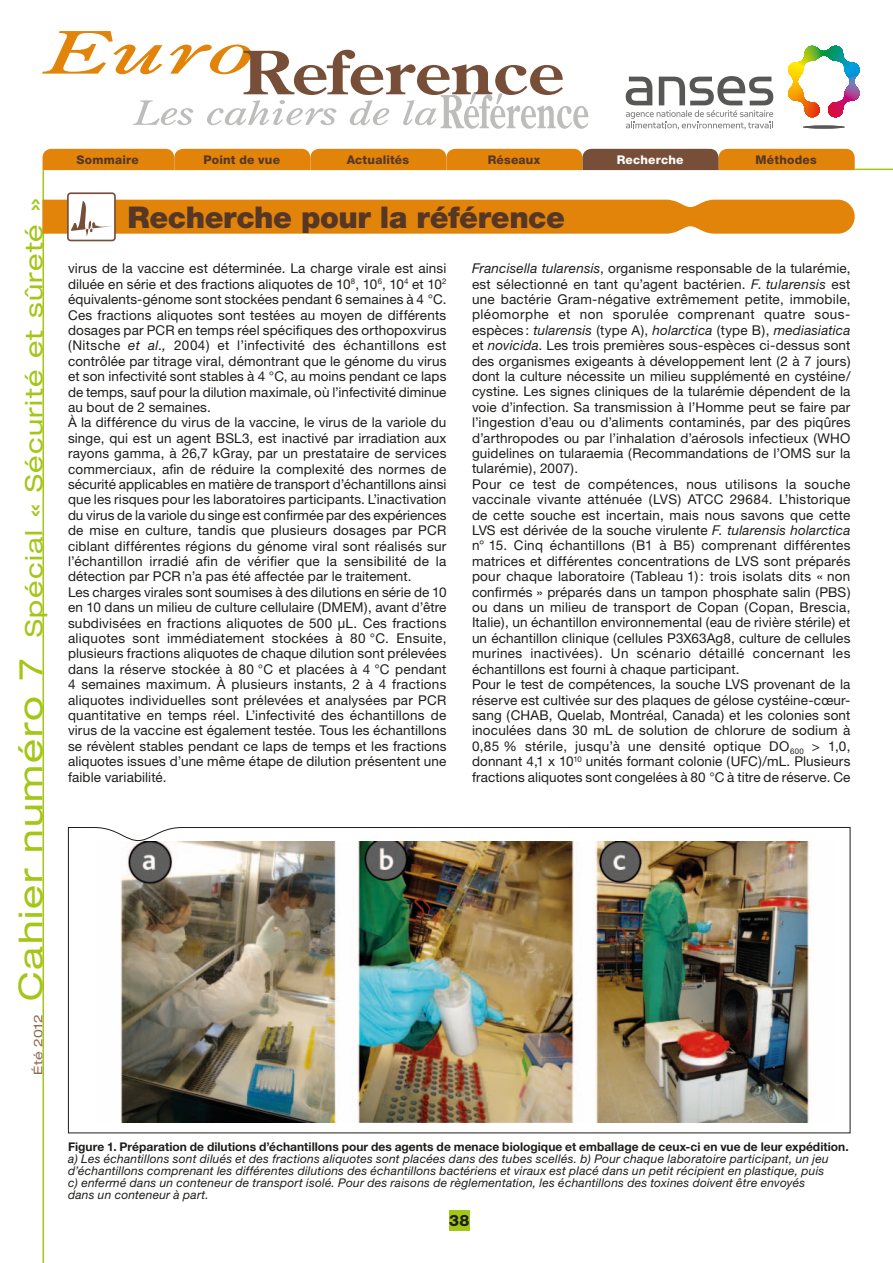
<style>
.page{position:relative;width:893px;height:1263px;background:#fff}
.page>*{position:absolute;margin:0;border:0;box-sizing:border-box;transform-origin:0 0}
.t1{font:900 30px "Helvetica Neue";letter-spacing:-.015em;color:#563726}
.t2{font:expanded 24px "Helvetica Neue";letter-spacing:.05em;color:#a3c617;scale:1.1 1}
.t3{font:800 15.75px "Helvetica Neue";color:#1d1d1b}
.t4{font:13.5px/15.5px "Helvetica Neue";letter-spacing:.01em;color:#1d1d1b}
.t5{font:italic 12px/12px "Helvetica Neue";letter-spacing:.015em;color:#1d1d1b}
.t6{font:700 12px "Helvetica Neue";letter-spacing:.005em;color:#1d1d1b}
.t7{font:800 12px "Helvetica Neue";letter-spacing:.015em;color:#563726}
.t8{font:800 12px "Helvetica Neue";letter-spacing:.015em;color:#fff}
.t9{font:expanded 12px "Helvetica Neue";color:#8f6b54;scale:1.1 1}
.s1{font-size:33px}
.s2{font-style:italic}
</style>
<div class="page">
<svg style="left:42px;top:31px;width:546px;height:98px"></svg>
<svg style="left:788px;top:45px;width:72px;height:73px"></svg>
<hr style="left:822px;top:82px;width:3px;height:36px;background:#e30614">
<svg style="left:803px;top:125px;width:42px;height:4px"></svg>
<svg style="left:626px;top:76px;width:147px;height:54px"></svg>
<div style="left:449px;top:1210px;width:20px;height:21px;background:#a3c617"></div>
<hr style="left:855px;top:169px;width:38px;height:1px;background:#a3c617">
<svg style="left:43px;top:149px;width:812px;height:21px;background:#cf7c13"></svg>
<hr style="left:43px;top:170px;width:1px;height:1093px;background:#a3c617">
<div style="left:67px;top:192px;width:49px;height:49px;border:2px solid #774e38;border-radius:3px"></div>
<svg style="left:43px;top:200px;width:812px;height:37px;background:#e4962e"></svg>
<img style="left:68px;top:827px;width:783px;height:307px">
<p class="t7" style="left:77px;top:152px;width:64px">Sommaire</p>
<p class="t7" style="left:204px;top:152px;width:78px">Point de vue</p>
<p class="t7" style="left:347px;top:152px;width:64px">Actualités</p>
<p class="t7" style="left:488px;top:152px;width:54px">Réseaux</p>
<p class="t7" style="left:756px;top:152px;width:63px">Méthodes</p>
<p class="t8" style="left:617px;top:152px;width:68px">Recherche</p>
<h2 class="t2" style="left:19px;top:1000px;width:731px;rotate:-90deg"><span class="s1">Cahier numéro 7</span> Spécial « Sécurité et sûreté »</h2>
<h1 class="t1" style="left:128px;top:199px;width:439px">Recherche pour la référence</h1>
<p class="t4" style="left:68px;top:261px;width:380px">virus de la vaccine est déterminée. La charge virale est ainsi diluée en série et des fractions aliquotes de 10<sup>8</sup>, 10<sup>6</sup>, 10<sup>4</sup> et 10<sup>2 </sup>équivalents-génome sont stockées pendant 6 semaines à 4 °C.<br>Ces fractions aliquotes sont testées au moyen de différents dosages par PCR en temps réel spécifiques des orthopoxvirus (Nitsche <span class="s2">et al.,</span> 2004) et l’infectivité des échantillons est contrôlée par titrage viral, démontrant que le génome du virus et son infectivité sont stables à 4 °C, au moins pendant ce laps de temps, sauf pour la dilution maximale, où l’infectivité diminue au bout de 2 semaines.<br>À la différence du virus de la vaccine, le virus de la variole du singe, qui est un agent BSL3, est inactivé par irradiation aux rayons gamma, à 26,7 kGray, par un prestataire de services commerciaux, afin de réduire la complexité des normes de sécurité applicables en matière de transport d’échantillons ainsi que les risques pour les laboratoires participants. L’inactivation du virus de la variole du singe est confirmée par des expériences de mise en culture, tandis que plusieurs dosages par PCR ciblant différentes régions du génome viral sont réalisés sur l’échantillon irradié afin de vérifier que la sensibilité de la détection par PCR n’a pas été affectée par le traitement.<br>Les charges virales sont soumises à des dilutions en série de 10 en 10 dans un milieu de culture cellulaire (DMEM), avant d’être subdivisées en fractions aliquotes de 500 µL. Ces fractions aliquotes sont immédiatement stockées à 80 °C. Ensuite, plusieurs fractions aliquotes de chaque dilution sont prélevées dans la réserve stockée à 80 °C et placées à 4 °C pendant 4 semaines maximum. À plusieurs instants, 2 à 4 fractions aliquotes individuelles sont prélevées et analysées par PCR quantitative en temps réel. L’infectivité des échantillons de virus de la vaccine est également testée. Tous les échantillons se révèlent stables pendant ce laps de temps et les fractions aliquotes issues d’une même étape de dilution présentent une faible variabilité.</p>
<p class="t4" style="left:472px;top:260px;width:380px"><span class="s2">Francisella tularensis</span>, organisme responsable de la tularémie, est sélectionné en tant qu’agent bactérien. <span class="s2">F. tularensis</span> est une bactérie Gram-négative extrêmement petite, immobile, pléomorphe et non sporulée comprenant quatre sous&shy;espèces : <span class="s2">tularensis</span> (type A), <span class="s2">holarctica</span> (type B), <span class="s2">mediasiatica </span>et <span class="s2">novicida</span>. Les trois premières sous-espèces ci-dessus sont des organismes exigeants à développement lent (2 à 7 jours) dont la culture nécessite un milieu supplémenté en cystéine/ cystine. Les signes cliniques de la tularémie dépendent de la voie d’infection. Sa transmission à l’Homme peut se faire par l’ingestion d’eau ou d’aliments contaminés, par des piqûres d’arthropodes ou par l’inhalation d’aérosols infectieux (WHO guidelines on tularaemia (Recommandations de l’OMS sur la tularémie), 2007).<br>Pour ce test de compétences, nous utilisons la souche vaccinale vivante atténuée (LVS) ATCC 29684. L’historique de cette souche est incertain, mais nous savons que cette LVS est dérivée de la souche virulente <span class="s2">F. tularensis holarctica </span>n° 15. Cinq échantillons (B1 à B5) comprenant différentes matrices et différentes concentrations de LVS sont préparés pour chaque laboratoire (Tableau 1) : trois isolats dits « non confirmés » préparés dans un tampon phosphate salin (PBS) ou dans un milieu de transport de Copan (Copan, Brescia, Italie), un échantillon environnemental (eau de rivière stérile) et un échantillon clinique (cellules P3X63Ag8, culture de cellules murines inactivées). Un scénario détaillé concernant les échantillons est fourni à chaque participant.<br>Pour le test de compétences, la souche LVS provenant de la réserve est cultivée sur des plaques de gélose cystéine-cœur&shy;sang (CHAB, Quelab, Montréal, Canada) et les colonies sont inoculées dans 30 mL de solution de chlorure de sodium à 0,85 % stérile, jusqu’à une densité optique DO<sub>600</sub> &gt; 1,0, donnant 4,1 x 10<sup>10</sup> unités formant colonie (UFC)/mL. Plusieurs fractions aliquotes sont congelées à 80 °C à titre de réserve. Ce</p>
<p class="t9" style="left:31px;top:1074px;width:56px;rotate:-90deg">Été 2012</p>
<p class="t6" style="left:68px;top:1139px;width:782px">Figure 1. Préparation de dilutions d’échantillons pour des agents de menace biologique et emballage de ceux-ci en vue de leur expédition.</p>
<p class="t5" style="left:68px;top:1153px;width:762px">a) Les échantillons sont dilués et des fractions aliquotes sont placées dans des tubes scellés. b) Pour chaque laboratoire participant, un jeu d’échantillons comprenant les différentes dilutions des échantillons bactériens et viraux est placé dans un petit récipient en plastique, puis c) enfermé dans un conteneur de transport isolé. Pour des raisons de règlementation, les échantillons des toxines doivent être envoyés dans un conteneur à part.</p>
<p class="t3" style="left:449px;top:1211px;width:22px">38</p>
</div>
